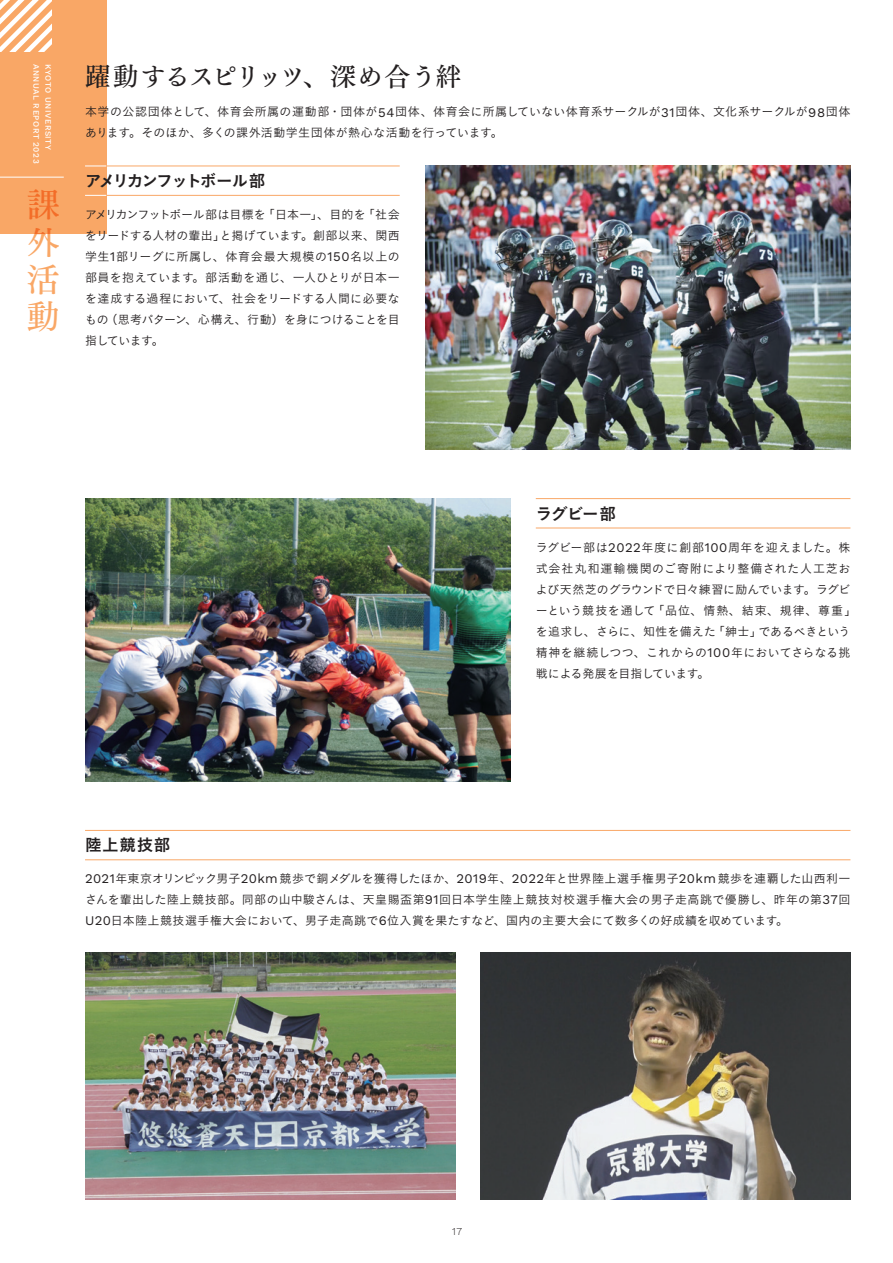
<style>
.page{position:relative;width:893px;height:1263px;background:#fff}
.page>*{position:absolute;margin:0;border:0;box-sizing:border-box;transform-origin:0 0}
.t1{font:33px/37.3px "Tsuku Min Pr 5 D";color:#f9a766;text-align:justify}
.t2{font:25.5px "Tsuku Min Pr 5 D";letter-spacing:-.025em;color:#231f20}
.t3{font:16.5px "Koburina Go Std W6";letter-spacing:-.115em;color:#231f20}
.t4{font:16.5px "Koburina Go Std W6";letter-spacing:-.065em;color:#231f20}
.t5{font:12px/21px "Koburina Go Std W3";letter-spacing:.005em;color:#231f20;text-align:justify}
.t6{font:12px/21px "Koburina Go Std W3";letter-spacing:.025em;color:#231f20}
.t7{font:300 10.5px "Work Sans";color:#231f20}
.t8{font:500 8.25px "Work Sans";letter-spacing:.065em;color:#fff}
.s1{font-family:"Work Sans";font-size:13.2px}
</style>
<div class="page">
<div style="left:0;top:0;width:106px;height:234px;background:#f9a766"></div>
<svg style="left:0;top:0;width:51px;height:51px"></svg>
<hr style="left:0;top:177px;width:64px;height:1px;background:#fff">
<hr style="left:85px;top:166px;width:315px;height:1px;background:#f9a766">
<hr style="left:536px;top:498px;width:314px;height:1px;background:#f9a766">
<hr style="left:85px;top:830px;width:765px;height:1px;background:#f9a766">
<hr style="left:85px;top:195px;width:315px;height:1px;background:#f9a766">
<hr style="left:536px;top:528px;width:314px;height:1px;background:#f9a766">
<hr style="left:85px;top:859px;width:765px;height:1px;background:#f9a766">
<img style="left:425px;top:166px;width:425px;height:283px">
<img style="left:85px;top:498px;width:425px;height:284px">
<img style="left:85px;top:952px;width:370px;height:247px">
<img style="left:480px;top:952px;width:370px;height:247px">
<svg style="left:85px;top:166px;width:21px;height:1px"></svg>
<svg style="left:85px;top:195px;width:21px;height:1px"></svg>
<p class="t8" style="left:43px;top:64px;width:101px;rotate:90deg">ANNUAL REPORT 2023</p>
<p class="t8" style="left:55px;top:64px;width:88px;rotate:90deg">KYOTO UNIVERSITY</p>
<h1 class="t1" style="left:26px;top:183px;width:34px">課外活動</h1>
<h2 class="t2" style="left:85px;top:54px;width:378px">躍動するスピリッツ、深め合う絆</h2>
<p class="t6" style="left:85px;top:101px;width:767px">本学の公認団体として、体育会所属の運動部・団体が<span class="s1">54</span>団体、体育会に所属していない体育系サークルが<span class="s1">31</span>団体、文化系サークルが<span class="s1">98</span>団体あります。そのほか、多くの課外活動学生団体が熱心な活動を行っています。</p>
<h3 class="t3" style="left:85px;top:168px;width:182px">アメリカンフットボール部</h3>
<p class="t5" style="left:85px;top:204px;width:316px">アメリカンフットボール部は目標を「日本一」、目的を「社会をリードする人材の輩出」と掲げています。創部以来、関西学生<span class="s1">1</span>部リーグに所属し、体育会最大規模の<span class="s1">150</span>名以上の部員を抱えています。部活動を通じ、一人ひとりが日本一を達成する過程において、社会をリードする人間に必要なもの（思考パターン、心構え、行動）を身につけることを目指しています。</p>
<h3 class="t4" style="left:536px;top:501px;width:82px">ラグビー部</h3>
<h3 class="t4" style="left:85px;top:832px;width:87px">陸上競技部</h3>
<p class="t5" style="left:536px;top:536px;width:322px;text-align:left">ラグビー部は<span class="s1">2022</span>年度に創部<span class="s1">100</span>周年を迎えました。株式会社丸和運輸機関のご寄附により整備された人工芝および天然芝のグラウンドで日々練習に励んでいます。ラグビーという競技を通して「品位、情熱、結束、規律、尊重」を追求し、さらに、知性を備えた「紳士」であるべきという精神を継続しつつ、これからの<span class="s1">100</span>年においてさらなる挑戦による発展を目指しています。</p>
<p class="t5" style="left:85px;top:868px;width:767px"><span class="s1">2021</span>年東京オリンピック男子<span class="s1">20km</span>競歩で銅メダルを獲得したほか、<span class="s1">2019</span>年、<span class="s1">2022</span>年と世界陸上選手権男子<span class="s1">20km</span>競歩を連覇した山西利一さんを輩出した陸上競技部。同部の山中駿さんは、天皇賜盃第<span class="s1">91</span>回日本学生陸上競技対校選手権大会の男子走高跳で優勝し、昨年の第<span class="s1">37</span>回<span class="s1">U20</span>日本陸上競技選手権大会において、男子走高跳で<span class="s1">6</span>位入賞を果たすなど、国内の主要大会にて数多くの好成績を収めています。</p>
<p class="t7" style="left:452px;top:1223px;width:12px">17</p>
</div>
